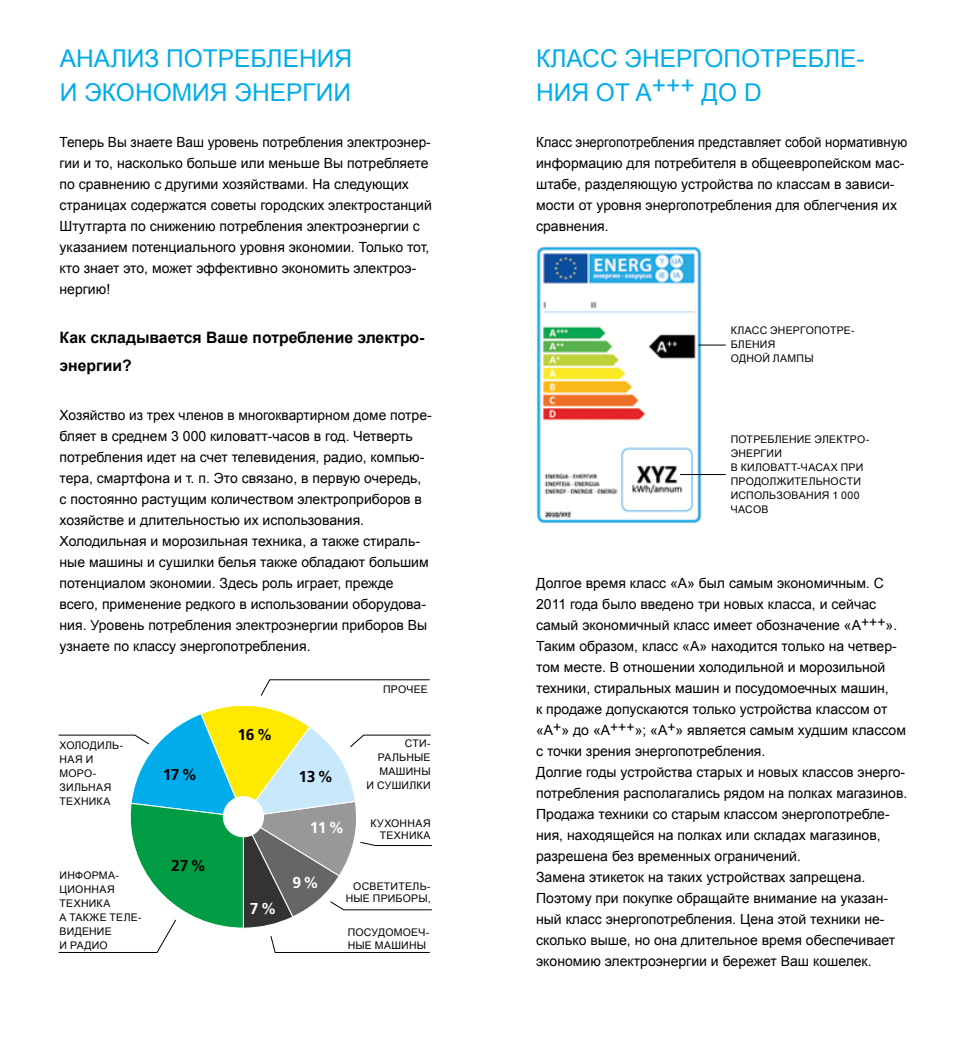
<style>
.page{position:relative;width:973px;height:1042px;background:#fff}
.page>*{position:absolute;margin:0;border:0;box-sizing:border-box;transform-origin:0 0}
.t1{font:24.5px/33.2px "Arial";color:#00ace9}
.t2{font:700 15.75px/28px "Arial";color:#000}
.t3{font:700 15.75px "Frutiger";letter-spacing:-.02em;color:#000}
.t4{font:700 15.75px "Frutiger";color:#fff}
.t5{font:14px/21px "Arial";color:#000}
.t6{font:14px/21px "Arial";color:#000;scale:.94 1}
.t7{font:10.5px/14px "Arial";letter-spacing:.02em;color:#000}
</style>
<div class="page">
<svg style="left:58px;top:679px;width:374px;height:274px"></svg>
<img style="left:536px;top:246px;width:172px;height:278px">
<svg style="left:698px;top:345px;width:27px;height:1px"></svg>
<hr style="left:680px;top:474px;width:45px;height:1px;background:#000">
<h1 class="t1" style="left:60px;top:42px;width:294px">АНАЛИЗ ПОТРЕБЛЕНИЯ<br>И ЭКОНОМИЯ ЭНЕРГИИ</h1>
<p class="t5" style="left:60px;top:132px;width:374px">Теперь Вы знаете Ваш уровень потребления электроэнер&shy;гии и то, насколько больше или меньше Вы потребляете по сравнению с другими хозяйствами. На следующих страницах содержатся советы городских электростанций Штутгарта по снижению потребления электроэнергии с указанием потенциального уровня экономии. Только тот, кто знает это, может эффективно экономить электроэ&shy;нергию!</p>
<p class="t2" style="left:60px;top:324px;width:366px">Как складывается Ваше потребление электро&shy;энергии?</p>
<p class="t5" style="left:60px;top:405px;width:374px">Хозяйство из трех членов в многоквартирном доме потре&shy;бляет в среднем 3 000 киловатт-часов в год. Четверть потребления идет на счет телевидения, радио, компью&shy;тера, смартфона и т. п. Это связано, в первую очередь, с постоянно растущим количеством электроприборов в хозяйстве и длительностью их использования.<br>Холодильная и морозильная техника, а также стираль&shy;ные машины и сушилки белья также обладают большим потенциалом экономии. Здесь роль играет, прежде всего, применение редкого в использовании оборудова&shy;ния. Уровень потребления электроэнергии приборов Вы узнаете по классу энергопотребления.</p>
<p class="t7" style="left:60px;top:738px;width:65px">ХОЛОДИЛЬ-<br>НАЯ И<br>МОРО-<br>ЗИЛЬНАЯ<br>ТЕХНИКА</p>
<p class="t7" style="left:60px;top:868px;width:83px">ИНФОРМА-<br>ЦИОННАЯ<br>ТЕХНИКА<br>А ТАКЖЕ ТЕЛЕ-<br>ВИДЕНИЕ<br>И РАДИО</p>
<p class="t3" style="left:163px;top:765px;width:36px">17%</p>
<p class="t3" style="left:171px;top:856px;width:37px">27%</p>
<p class="t3" style="left:237px;top:725px;width:37px">16%</p>
<p class="t4" style="left:250px;top:899px;width:28px">7%</p>
<p class="t3" style="left:298px;top:767px;width:36px">13%</p>
<p class="t4" style="left:310px;top:818px;width:36px">11%</p>
<p class="t7" style="left:383px;top:682px;width:46px">ПРОЧЕЕ</p>
<p class="t7" style="left:366px;top:736px;width:65px;text-align:right">СТИ-<br>РАЛЬНЫЕ<br>МАШИНЫ<br>И СУШИЛКИ</p>
<p class="t7" style="left:370px;top:817px;width:62px;line-height:12.2px;text-align:right">КУХОННАЯ<br>ТЕХНИКА</p>
<p class="t4" style="left:292px;top:873px;width:28px">9%</p>
<p class="t7" style="left:345px;top:880px;width:86px;line-height:12.2px;text-align:right">ОСВЕТИТЕЛЬ-<br>НЫЕ ПРИБОРЫ,</p>
<p class="t7" style="left:347px;top:926px;width:83px;line-height:12.2px">ПОСУДОМОЕЧ-<br>НЫЕ МАШИНЫ</p>
<h1 class="t1" style="left:536px;top:42px;width:330px">КЛАСС ЭНЕРГОПОТРЕБЛЕ-<br>НИЯ ОТ A+++ ДО D</h1>
<p class="t6" style="left:536px;top:132px;width:396px">Класс энергопотребления представляет собой нормативную информацию для потребителя в общеевропейском мас&shy;штабе, разделяющую устройства по классам в зависи&shy;мости от уровня энергопотребления для облегчения их сравнения.</p>
<p class="t7" style="left:730px;top:323px;width:125px">КЛАСС ЭНЕРГОПОТРЕ-<br>БЛЕНИЯ<br>ОДНОЙ ЛАМПЫ</p>
<p class="t7" style="left:730px;top:432px;width:140px">ПОТРЕБЛЕНИЕ ЭЛЕКТРО-<br>ЭНЕРГИИ<br>В КИЛОВАТТ-ЧАСАХ ПРИ<br>ПРОДОЛЖИТЕЛЬНОСТИ<br>ИСПОЛЬЗОВАНИЯ 1 000<br>ЧАСОВ</p>
<p class="t5" style="left:536px;top:573px;width:372px">Долгое время класс «A» был самым экономичным. С 2011 года было введено три новых класса, и сейчас самый экономичный класс имеет обозначение «A+++».<br>Таким образом, класс «A» находится только на четвер&shy;том месте. В отношении холодильной и морозильной техники, стиральных машин и посудомоечных машин,<br>к продаже допускаются только устройства классом от «A+» до «A+++»; «A+» является самым худшим классом с точки зрения энергопотребления.<br>Долгие годы устройства старых и новых классов энерго&shy;потребления располагались рядом на полках магазинов.<br>Продажа техники со старым классом энергопотребле&shy;ния, находящейся на полках или складах магазинов, разрешена без временных ограничений.<br>Замена этикеток на таких устройствах запрещена.<br>Поэтому при покупке обращайте внимание на указан&shy;ный класс энергопотребления. Цена этой техники не&shy;сколько выше, но она длительное время обеспечивает экономию электроэнергии и бережет Ваш кошелек.</p>
</div>
